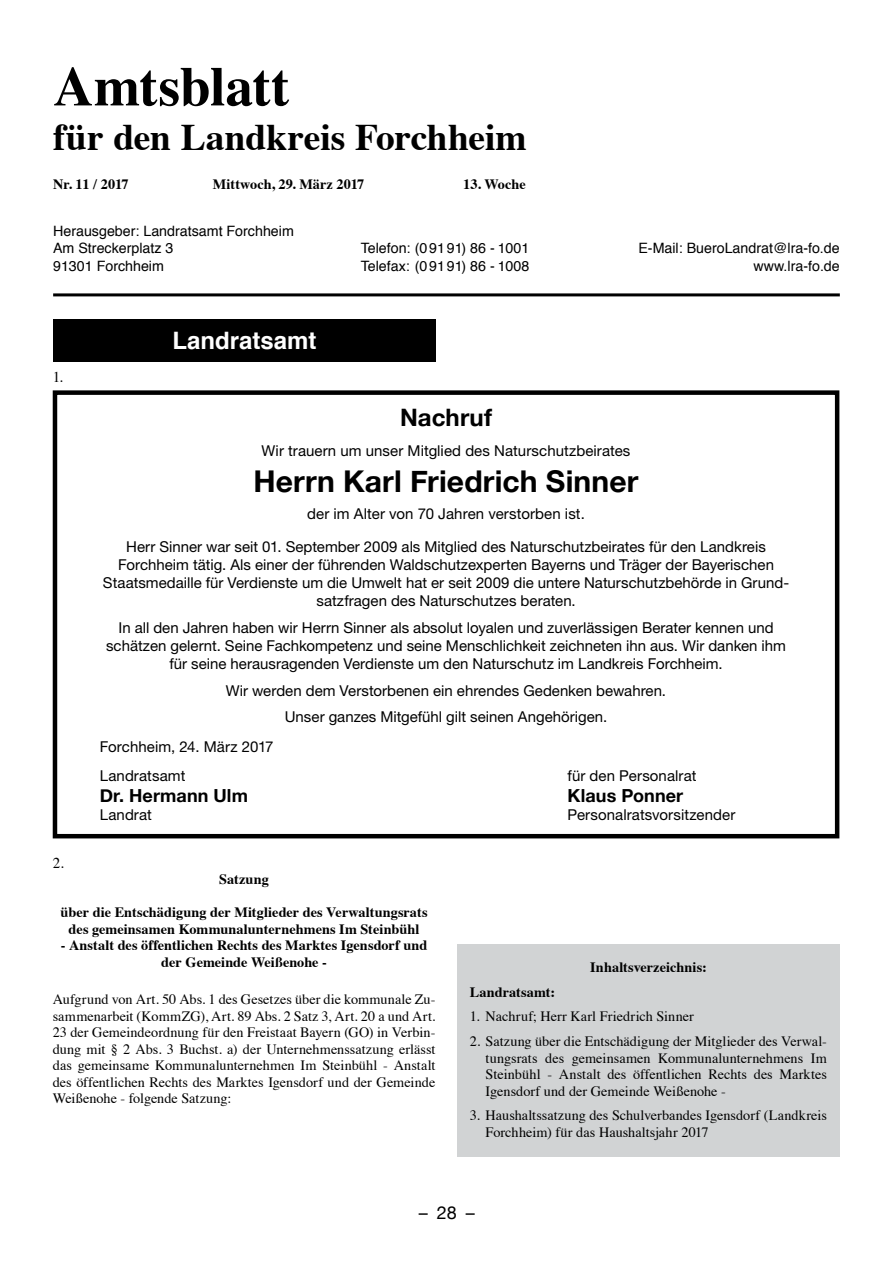
<style>
.page{position:relative;width:893px;height:1263px;background:#fff}
.page>*{position:absolute;margin:0;border:0;box-sizing:border-box;transform-origin:0 0}
.t1{font:700 55.5px "Times";letter-spacing:-.005em;color:#000}
.t2{font:700 37.5px "Times";letter-spacing:-.005em;color:#000}
.t3{font:700 30px "Helvetica Neue";letter-spacing:.005em;color:#000}
.t4{font:700 24px "Helvetica";color:#fff}
.t5{font:700 24px "Helvetica Neue";letter-spacing:.005em;color:#000}
.t6{font:700 18px "Helvetica Neue";letter-spacing:.005em;color:#000}
.t7{font:18px "Helvetica Neue";color:#000}
.t8{font:15px/18px "Helvetica Neue";color:#000;text-align:center}
.t9{font:15px "Times";color:#000}
.t10{font:14.25px/16.5px "Times";color:#000;text-align:justify}
.t11{font:700 14.25px/16.5px "Times";color:#000;text-align:center}
.t12{font:14.25px/17.2px "Helvetica";color:#000}
</style>
<div class="page">
<hr style="left:53px;top:293px;width:787px;height:3px;background:#000">
<div style="left:53px;top:319px;width:383px;height:43px;background:#000"></div>
<div style="left:457px;top:944px;width:383px;height:213px;background:#d1d3d4"></div>
<div style="left:53px;top:390px;width:786px;height:448px;border:4px solid #000"></div>
<h1 class="t1" style="left:53px;top:34px;width:238px">Amtsblatt</h1>
<h2 class="t2" style="left:53px;top:102px;width:475px">für den Landkreis Forchheim</h2>
<p class="t11" style="left:53px;top:175px;width:77px">Nr. 11 / 2017</p>
<p class="t11" style="left:213px;top:175px;width:153px">Mittwoch, 29. März 2017</p>
<p class="t11" style="left:463px;top:175px;width:64px">13. Woche</p>
<p class="t12" style="left:53px;top:223px;width:242px">Herausgeber: Landratsamt Forchheim<br>Am Streckerplatz 3</p>
<p class="t12" style="left:361px;top:240px;width:170px">Telefon: (09191) 86 - 1001</p>
<p class="t12" style="left:638px;top:240px;width:203px">E-Mail: BueroLandrat@lra-fo.de</p>
<p class="t12" style="left:53px;top:257px;width:112px">91301 Forchheim</p>
<p class="t12" style="left:361px;top:257px;width:170px">Telefax: (09191) 86 - 1008</p>
<p class="t12" style="left:753px;top:257px;width:88px">www.lra-fo.de</p>
<p class="t9" style="left:53px;top:363px;width:12px">1.</p>
<p class="t9" style="left:53px;top:849px;width:13px">2.</p>
<h3 class="t4" style="left:172px;top:321px;width:146px">Landratsamt</h3>
<h3 class="t5" style="left:400px;top:396px;width:94px">Nachruf</h3>
<p class="t8" style="left:262px;top:442px;width:370px">Wir trauern um unser Mitglied des Naturschutzbeirates</p>
<h3 class="t3" style="left:254px;top:455px;width:386px">Herrn Karl Friedrich Sinner</h3>
<p class="t8" style="left:307px;top:505px;width:279px">der im Alter von 70 Jahren verstorben ist.</p>
<p class="t8" style="left:103px;top:538px;width:688px">Herr Sinner war seit 01. September 2009 als Mitglied des Naturschutzbeirates für den Landkreis Forchheim tätig. Als einer der führenden Waldschutzexperten Bayerns und Träger der Bayerischen Staatsmedaille für Verdienste um die Umwelt hat er seit 2009 die untere Naturschutzbehörde in Grund&shy;satzfragen des Naturschutzes beraten.</p>
<p class="t8" style="left:106px;top:618px;width:681px">In all den Jahren haben wir Herrn Sinner als absolut loyalen und zuverlässigen Berater kennen und schätzen gelernt. Seine Fachkompetenz und seine Menschlichkeit zeichneten ihn aus. Wir danken ihm für seine herausragenden Verdienste um den Naturschutz im Landkreis Forchheim.</p>
<p class="t8" style="left:226px;top:677px;width:442px;line-height:26.5px">Wir werden dem Verstorbenen ein ehrendes Gedenken bewahren.<br>Unser ganzes Mitgefühl gilt seinen Angehörigen.</p>
<p class="t8" style="left:100px;top:732px;width:175px;line-height:28.5px;text-align:left">Forchheim, 24. März 2017<br>Landratsamt</p>
<p class="t8" style="left:567px;top:766px;width:131px">für den Personalrat</p>
<p class="t6" style="left:100px;top:779px;width:150px">Dr. Hermann Ulm</p>
<p class="t6" style="left:567px;top:779px;width:117px">Klaus Ponner</p>
<p class="t8" style="left:100px;top:805px;width:54px">Landrat</p>
<p class="t8" style="left:567px;top:805px;width:169px">Personalratsvorsitzender</p>
<p class="t11" style="left:219px;top:870px;width:51px">Satzung</p>
<p class="t11" style="left:61px;top:903px;width:368px">über die Entschädigung der Mitglieder des Verwaltungsrats des gemeinsamen Kommunalunternehmens Im Steinbühl</p>
<p class="t11" style="left:61px;top:936px;width:368px">- Anstalt des öffentlichen Rechts des Marktes Igensdorf und der Gemeinde Weißenohe -</p>
<p class="t10" style="left:53px;top:990px;width:384px">Aufgrund von Art. 50 Abs. 1 des Gesetzes über die kommunale Zu&shy;sammenarbeit (KommZG), Art. 89 Abs. 2 Satz 3, Art. 20 a und Art.<br>23 der Gemeindeordnung für den Freistaat Bayern (GO) in Verbin&shy;dung mit § 2 Abs. 3 Buchst. a) der Unternehmenssatzung erlässt das gemeinsame Kommunalunternehmen Im Steinbühl - Anstalt des öffentlichen Rechts des Marktes Igensdorf und der Gemeinde Weißenohe - folgende Satzung:</p>
<p class="t11" style="left:590px;top:957px;width:118px">Inhaltsverzeichnis:</p>
<p class="t11" style="left:470px;top:982px;width:87px">Landratsamt:</p>
<p class="t10" style="left:470px;top:1007px;width:226px">1. Nachruf; Herr Karl Friedrich Sinner</p>
<p class="t10" style="left:486px;top:1032px;width:343px;text-indent:-16px">2. Satzung über die Entschädigung der Mitglieder des Verwal&shy;tungsrats des gemeinsamen Kommunalunternehmens Im Steinbühl - Anstalt des öffentlichen Rechts des Marktes Igensdorf und der Gemeinde Weißenohe -</p>
<p class="t10" style="left:486px;top:1106px;width:343px;text-indent:-16px">3. Haushaltssatzung des Schulverbandes Igensdorf (Landkreis<br>Forchheim) für das Haushaltsjahr 2017</p>
<p class="t7" style="left:419px;top:1197px;width:58px">–28–</p>
</div>
